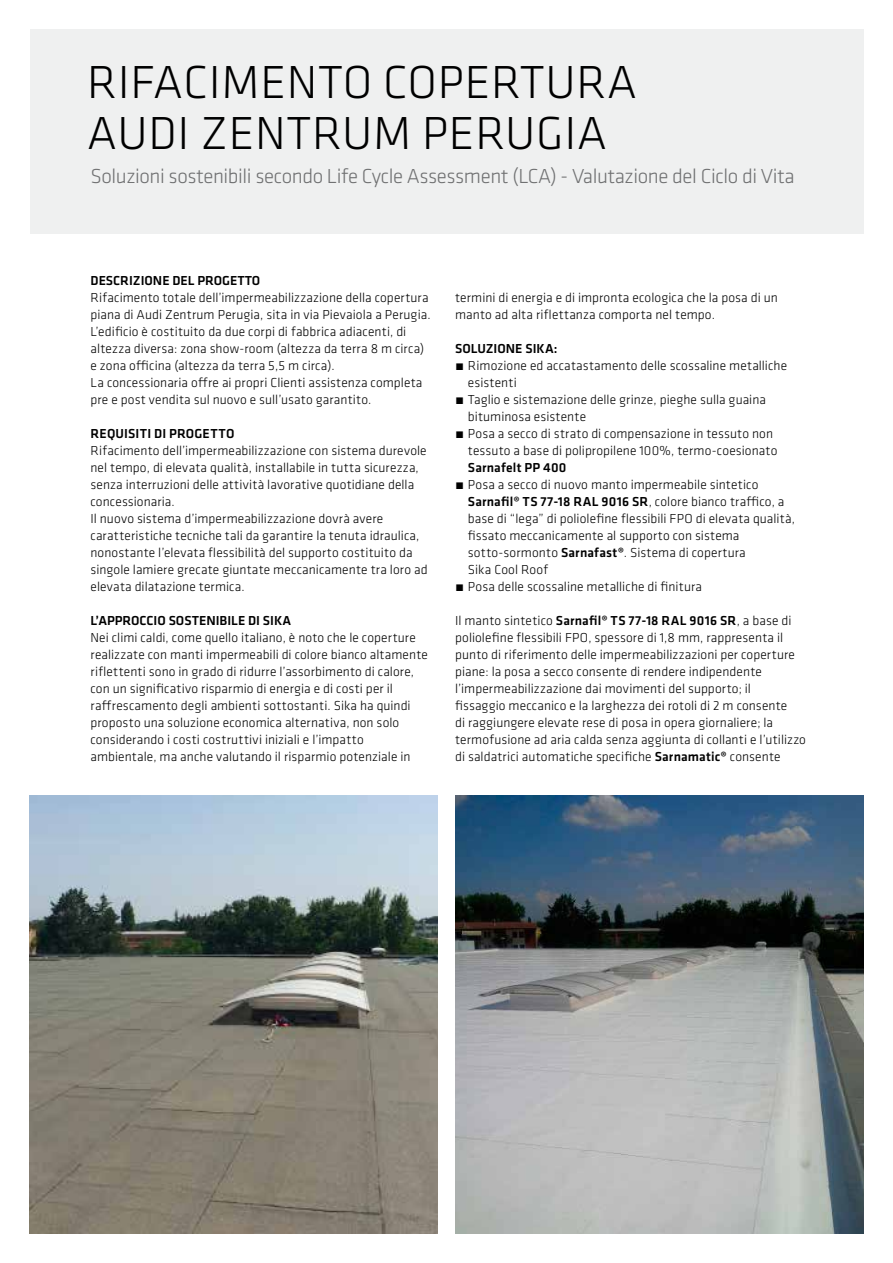
<style>
.page{position:relative;width:893px;height:1263px;background:#fff}
.page>*{position:absolute;margin:0;border:0;box-sizing:border-box;transform-origin:0 0}
.t1{font:300 48px/51px "Klavika";letter-spacing:.015em;color:#000}
.t2{font:300 21px "Klavika";letter-spacing:-.02em;color:#707172}
.t3{font:300 13.5px/17px "Klavika";letter-spacing:.005em;color:#000}
.t4{font:500 13.5px "Klavika";color:#000}
.t5{font:500 13.5px "Klavika";letter-spacing:.02em;color:#000}
.s1{font-weight:300}
.s2{font-weight:500}
</style>
<div class="page">
<div style="left:30px;top:30px;width:833px;height:204px;background:#eceded"></div>
<img style="left:30px;top:795px;width:408px;height:438px">
<img style="left:455px;top:795px;width:408px;height:438px">
<h1 class="t1" style="left:87px;top:56px;width:551px">RIFACIMENTO COPERTURA<br>AUDI ZENTRUM PERUGIA</h1>
<h2 class="t2" style="left:91px;top:163px;width:706px">Soluzioni sostenibili secondo Life Cycle Assessment (LCA) - Valutazione del Ciclo di Vita</h2>
<p class="t4" style="left:91px;top:271px;width:171px">DESCRIZIONE DEL PROGETTO</p>
<p class="t3" style="left:91px;top:289px;width:342px">Rifacimento totale dell’impermeabilizzazione della copertura piana di Audi Zentrum Perugia, sita in via Pievaiola a Perugia.<br>L’edificio è costituito da due corpi di fabbrica adiacenti, di altezza diversa: zona show-room (altezza da terra 8 m circa) e zona officina (altezza da terra 5,5 m circa).<br>La concessionaria offre ai propri Clienti assistenza completa pre e post vendita sul nuovo e sull’usato garantito.</p>
<p class="t4" style="left:91px;top:424px;width:146px">REQUISITI DI PROGETTO</p>
<p class="t3" style="left:91px;top:442px;width:339px">Rifacimento dell’impermeabilizzazione con sistema durevole nel tempo, di elevata qualità, installabile in tutta sicurezza, senza interruzioni delle attività lavorative quotidiane della concessionaria.<br>Il nuovo sistema d’impermeabilizzazione dovrà avere caratteristiche tecniche tali da garantire la tenuta idraulica, nonostante l’elevata flessibilità del supporto costituito da singole lamiere grecate giuntate meccanicamente tra loro ad elevata dilatazione termica.</p>
<p class="t4" style="left:91px;top:611px;width:202px">L’APPROCCIO SOSTENIBILE DI SIKA</p>
<p class="t3" style="left:91px;top:629px;width:339px">Nei climi caldi, come quello italiano, è noto che le coperture realizzate con manti impermeabili di colore bianco altamente riflettenti sono in grado di ridurre l’assorbimento di calore, con un significativo risparmio di energia e di costi per il raffrescamento degli ambienti sottostanti. Sika ha quindi proposto una soluzione economica alternativa, non solo considerando i costi costruttivi iniziali e l’impatto ambientale, ma anche valutando il risparmio potenziale in</p>
<p class="t3" style="left:455px;top:289px;width:324px">termini di energia e di impronta ecologica che la posa di un manto ad alta riflettanza comporta nel tempo.</p>
<p class="t4" style="left:455px;top:339px;width:104px">SOLUZIONE SIKA:</p>
<p class="t3" style="left:455px;top:357px;width:334px">́ Rimozione ed accatastamento delle scossaline metalliche</p>
<p class="t3" style="left:468px;top:374px;width:50px">esistenti</p>
<p class="t3" style="left:455px;top:391px;width:312px">́ Taglio e sistemazione delle grinze, pieghe sulla guaina</p>
<p class="t3" style="left:468px;top:408px;width:120px">bituminosa esistente</p>
<p class="t3" style="left:455px;top:425px;width:319px">́ Posa a secco di strato di compensazione in tessuto non</p>
<p class="t3" style="left:468px;top:442px;width:311px">tessuto a base di polipropilene 100%, termo-coesionato</p>
<p class="t4" style="left:468px;top:458px;width:100px">Sarnafelt PP 400</p>
<p class="t3" style="left:455px;top:476px;width:305px">́ Posa a secco di nuovo manto impermeabile sintetico</p>
<p class="t5" style="left:468px;top:492px;width:318px">Sarnafil® TS 77-18 RAL 9016 SR<span class="s1">, colore bianco traffico, a</span></p>
<p class="t3" style="left:468px;top:510px;width:329px">base di “lega” di poliolefine flessibili FPO di elevata qualità,</p>
<p class="t3" style="left:468px;top:527px;width:273px">fissato meccanicamente al supporto con sistema</p>
<p class="t3" style="left:468px;top:544px;width:279px">sotto-sormonto <span class="s2">Sarnafast®</span>. Sistema di copertura</p>
<p class="t3" style="left:468px;top:561px;width:82px">Sika Cool Roof</p>
<p class="t3" style="left:455px;top:578px;width:248px">́ Posa delle scossaline metalliche di finitura</p>
<p class="t3" style="left:455px;top:612px;width:352px">Il manto sintetico <span class="s2">Sarnafil® TS 77-18 RAL 9016 SR</span>, a base di poliolefine flessibili FPO, spessore di 1,8 mm, rappresenta il punto di riferimento delle impermeabilizzazioni per coperture piane: la posa a secco consente di rendere indipendente l’impermeabilizzazione dai movimenti del supporto; il<br>fissaggio meccanico e la larghezza dei rotoli di 2 m consente<br>di raggiungere elevate rese di posa in opera giornaliere; la termofusione ad aria calda senza aggiunta di collanti e l’utilizzo di saldatrici automatiche specifiche <span class="s2">Sarnamatic®</span> consente</p>
</div>
